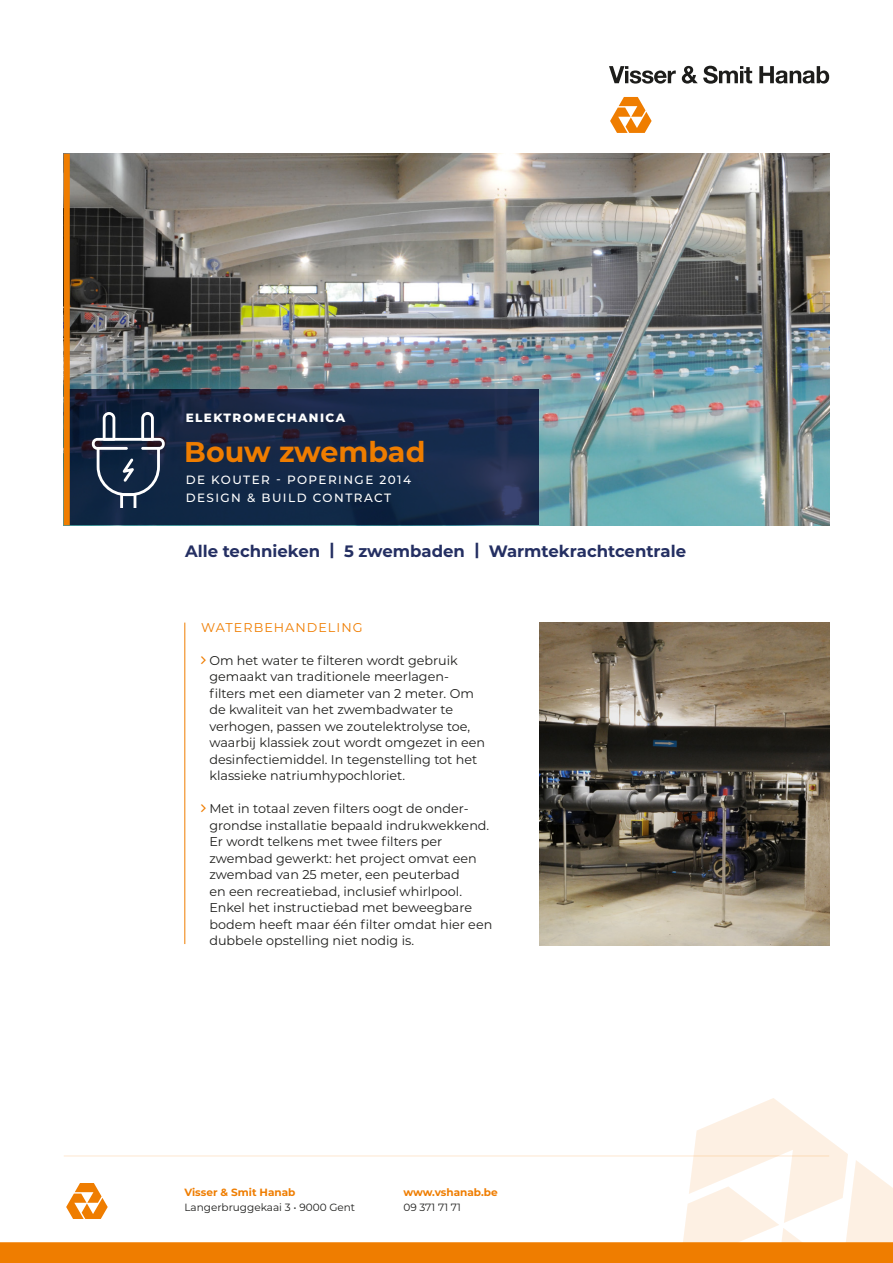
<style>
.page{position:relative;width:893px;height:1263px;background:#fff}
.page>*{position:absolute;margin:0;border:0;box-sizing:border-box;transform-origin:0 0}
.t1{font:700 28.5px "Montserrat";color:#ef7d00}
.t2{font:700 16.5px "Montserrat";color:#242f62}
.t3{font:12.75px/16.5px "Montserrat";color:#1d1d1b}
.t4{font:12.75px "Montserrat";letter-spacing:.08em;color:#ef7d00}
.t5{font:500 12px "Montserrat";letter-spacing:.12em;color:#fff}
.t6{font:800 12px "Montserrat";letter-spacing:.12em;color:#fff}
.t7{font:10.5px "Montserrat";color:#1d1d1b}
.t8{font:700 10.5px "Montserrat";color:#ef7d00}
</style>
<div class="page">
<div style="left:0;top:1242px;width:893px;height:21px;background:#ef7d00"></div>
<svg style="left:66px;top:1183px;width:42px;height:36px"></svg>
<hr style="left:64px;top:1156px;width:765px;height:1px;background:#fee7d1">
<svg style="left:676px;top:1098px;width:217px;height:145px"></svg>
<svg style="left:610px;top:97px;width:42px;height:36px"></svg>
<svg style="left:609px;top:66px;width:67px;height:18px"></svg>
<svg style="left:682px;top:66px;width:70px;height:18px"></svg>
<svg style="left:759px;top:66px;width:70px;height:18px"></svg>
<img style="left:539px;top:622px;width:290px;height:323px">
<img style="left:70px;top:154px;width:759px;height:371px">
<svg style="left:70px;top:389px;width:469px;height:136px;background:#172846"></svg>
<div style="left:64px;top:154px;width:6px;height:371px;background:#ef7d00"></div>
<svg style="left:92px;top:412px;width:73px;height:95px;background:#394960"></svg>
<hr style="left:185px;top:623px;width:1px;height:321px;background:#ef7d00">
<p class="t6" style="left:186px;top:409px;width:161px">ELEKTROMECHANICA</p>
<p class="t1" style="left:184px;top:431px;width:243px">Bouw zwembad</p>
<p class="t5" style="left:186px;top:471px;width:227px">DE KOUTER - POPERINGE 2014</p>
<p class="t5" style="left:186px;top:489px;width:207px">DESIGN &amp; BUILD CONTRACT</p>
<p class="t2" style="left:185px;top:539px;width:503px">Alle technieken | 5 zwembaden | Warmtekrachtcentrale</p>
<p class="t4" style="left:201px;top:618px;width:163px">WATERBEHANDELING</p>
<p class="t3" style="left:209px;top:651px;width:277px">Om het water te filteren wordt gebruik gemaakt van traditionele meerlagen&shy;filters met een diameter van 2 meter. Om de kwaliteit van het zwembadwater te verhogen, passen we zoutelektrolyse toe, waarbij klassiek zout wordt omgezet in een desinfectiemiddel. In tegenstelling tot het klassieke natriumhypochloriet.</p>
<p class="t3" style="left:209px;top:800px;width:284px">Met in totaal zeven filters oogt de onder&shy;grondse installatie bepaald indrukwekkend.<br>Er wordt telkens met twee filters per zwembad gewerkt: het project omvat een zwembad van 25 meter, een peuterbad<br>en een recreatiebad, inclusief whirlpool.<br>Enkel het instructiebad met beweegbare bodem heeft maar één filter omdat hier een dubbele opstelling niet nodig is.</p>
<p class="t8" style="left:184px;top:1184px;width:113px">Visser &amp; Smit Hanab</p>
<p class="t7" style="left:184px;top:1200px;width:172px">Langerbruggekaai 3 • 9000 Gent</p>
<p class="t8" style="left:403px;top:1184px;width:96px">www.vshanab.be</p>
<p class="t7" style="left:403px;top:1200px;width:59px">09 371 71 71</p>
</div>
